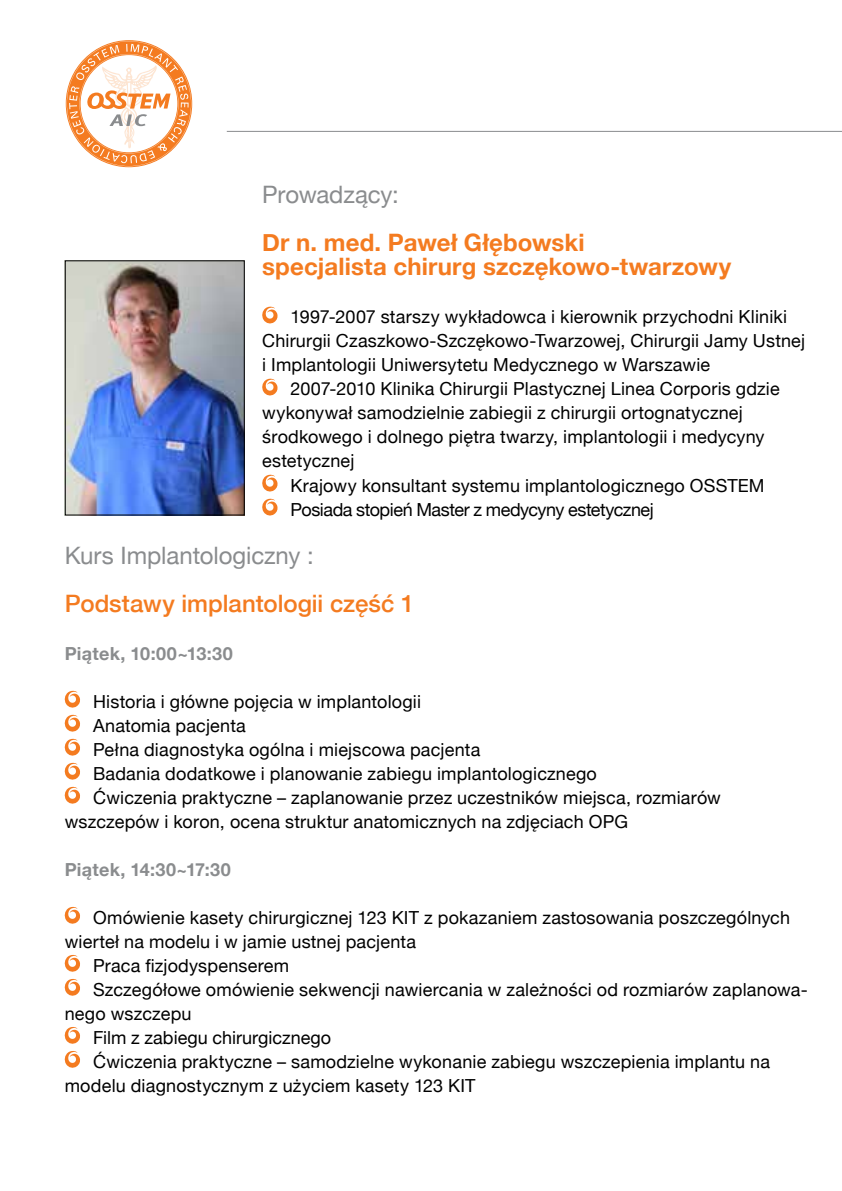
<style>
.page{position:relative;width:842px;height:1191px;background:#fff}
.page>*{position:absolute;margin:0;border:0;box-sizing:border-box;transform-origin:0 0}
.t1{font:700 24px/24px "Helvetica Neue";letter-spacing:.005em;color:#f47b20}
.t2{font:24px "Helvetica Neue";letter-spacing:-.005em;color:#8a8c8e}
.t3{font:500 24px "Helvetica Neue";color:#f47b20}
.t4{font:18px/24px "Helvetica Neue";letter-spacing:.01em;color:#000}
.t5{font:700 18px "Helvetica Neue";letter-spacing:.015em;color:#8a8c8e}
</style>
<div class="page">
<svg style="left:262px;top:306px;width:16px;height:18px"></svg>
<svg style="left:262px;top:378px;width:16px;height:18px"></svg>
<svg style="left:262px;top:474px;width:16px;height:18px"></svg>
<svg style="left:262px;top:498px;width:16px;height:18px"></svg>
<svg style="left:64px;top:690px;width:16px;height:18px"></svg>
<svg style="left:64px;top:714px;width:16px;height:18px"></svg>
<svg style="left:64px;top:738px;width:16px;height:18px"></svg>
<svg style="left:64px;top:762px;width:16px;height:18px"></svg>
<svg style="left:64px;top:786px;width:16px;height:18px"></svg>
<svg style="left:64px;top:906px;width:16px;height:18px"></svg>
<svg style="left:64px;top:954px;width:16px;height:18px"></svg>
<svg style="left:64px;top:978px;width:16px;height:18px"></svg>
<svg style="left:64px;top:1027px;width:16px;height:17px"></svg>
<svg style="left:64px;top:1051px;width:16px;height:17px"></svg>
<img style="left:67px;top:262px;width:176px;height:251px">
<div style="left:65px;top:260px;width:180px;height:255px;border:1px solid #000"></div>
<svg style="left:67px;top:41px;width:124px;height:125px"></svg>
<hr style="left:227px;top:131px;width:615px;height:1px;background:#8a8c8e">
<h1 class="t2" style="left:262px;top:177px;width:138px">Prowadzący:</h1>
<h1 class="t1" style="left:262px;top:231px;width:471px">Dr n. med. Paweł Głębowski<br>specjalista chirurg szczękowo-twarzowy</h1>
<p class="t4" style="left:262px;top:306px;width:544px;text-indent:28px">1997-2007 starszy wykładowca i kierownik przychodni Kliniki<br>Chirurgii Czaszkowo-Szczękowo-Twarzowej, Chirurgii Jamy Ustnej i Implantologii Uniwersytetu Medycznego w Warszawie</p>
<p class="t4" style="left:262px;top:378px;width:519px;text-indent:28px">2007-2010 Klinika Chirurgii Plastycznej Linea Corporis gdzie wykonywał samodzielnie zabiegii z chirurgii ortognatycznej środkowego i dolnego piętra twarzy, implantologii i medycyny estetycznej</p>
<p class="t4" style="left:291px;top:474px;width:475px">Krajowy konsultant systemu implantologicznego OSSTEM<br>Posiada stopień Master z medycyny estetycznej</p>
<h1 class="t2" style="left:65px;top:537px;width:251px">Kurs Implantologiczny :</h1>
<h1 class="t3" style="left:65px;top:583px;width:351px">Podstawy implantologii część 1</h1>
<p class="t5" style="left:65px;top:639px;width:170px">Piątek, 10:00~13:30</p>
<p class="t4" style="left:93px;top:690px;width:329px">Historia i główne pojęcia w implantologii</p>
<p class="t4" style="left:93px;top:714px;width:154px">Anatomia pacjenta</p>
<p class="t4" style="left:93px;top:738px;width:389px">Pełna diagnostyka ogólna i miejscowa pacjenta</p>
<p class="t4" style="left:93px;top:762px;width:505px">Badania dodatkowe i planowanie zabiegu implantologicznego</p>
<p class="t4" style="left:93px;top:786px;width:629px">Ćwiczenia praktyczne – zaplanowanie przez uczestników miejsca, rozmiarów</p>
<p class="t4" style="left:65px;top:810px;width:565px">wszczepów i koron, ocena struktur anatomicznych na zdjęciach OPG</p>
<p class="t5" style="left:65px;top:855px;width:167px">Piątek, 14:30~17:30</p>
<p class="t4" style="left:93px;top:906px;width:698px">Omówienie kasety chirurgicznej 123 KIT z pokazaniem zastosowania poszczególnych</p>
<p class="t4" style="left:65px;top:930px;width:353px">wierteł na modelu i w jamie ustnej pacjenta</p>
<p class="t4" style="left:93px;top:954px;width:198px">Praca fizjodyspenserem</p>
<p class="t4" style="left:93px;top:978px;width:716px">Szczegółowe omówienie sekwencji nawiercania w zależności od rozmiarów zaplanowa-</p>
<p class="t4" style="left:65px;top:1002px;width:128px">nego wszczepu</p>
<p class="t4" style="left:93px;top:1026px;width:240px">Film z zabiegu chirurgicznego</p>
<p class="t4" style="left:93px;top:1050px;width:678px">Ćwiczenia praktyczne – samodzielne wykonanie zabiegu wszczepienia implantu na</p>
<p class="t4" style="left:65px;top:1074px;width:412px">modelu diagnostycznym z użyciem kasety 123 KIT</p>
</div>
